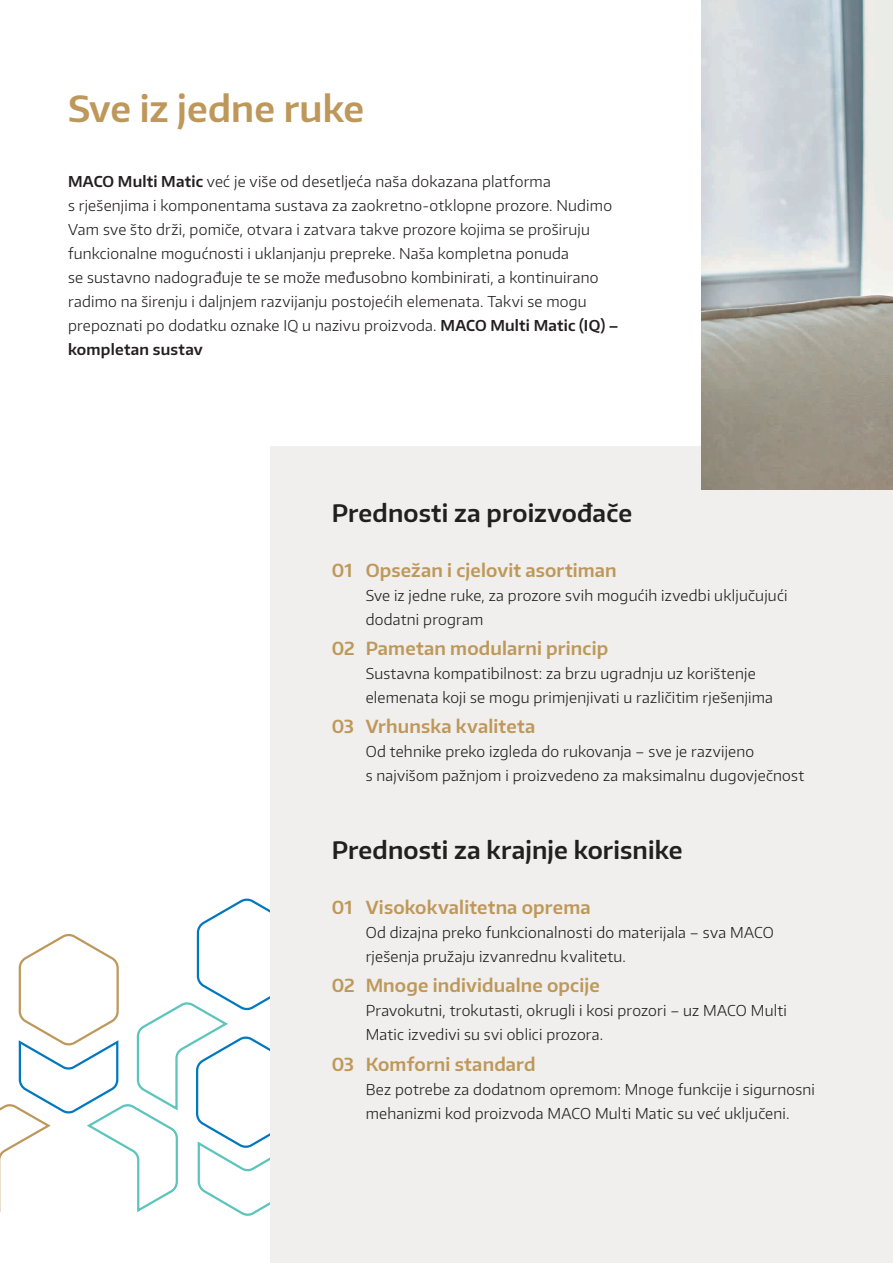
<style>
.page{position:relative;width:893px;height:1263px;background:#fff}
.page>*{position:absolute;margin:0;border:0;box-sizing:border-box;transform-origin:0 0}
.Headline_Kern_Gold{font:600 36px "Encode Sans Normal";color:#be985a}
.Subheadline_16auf20_black{font:600 24px "Encode Sans Normal";letter-spacing:.005em;color:#231f20}
.Aufzählungen_Kern_Headline_gold{font:600 18px "Encode Sans Normal";letter-spacing:.01em;color:#be985a}
.Aufzählungen_Kern_Bodytext_schwarz{font:300 15px/24px "Encode Sans Normal";letter-spacing:.015em;color:#231f20}
.Bodytext{font:300 15px/24px "Encode Sans Normal";letter-spacing:.015em;color:#231f20}
.s1{font-weight:600}
</style>
<div class="page">
<svg style="left:0;top:896px;width:271px;height:322px"></svg>
<div style="left:271px;top:446px;width:622px;height:817px;background:#f0efed"></div>
<img style="left:702px;top:0;width:191px;height:489px">
<p class="Headline_Kern_Gold" style="left:68px;top:85px;width:297px">Sve iz jedne ruke</p>
<p class="Bodytext" style="left:68px;top:169px;width:552px"><span class="s1">MACO Multi Matic</span> već je više od desetljeća naša dokazana platforma<br>s rješenjima i komponentama sustava za zaokretno-otklopne prozore. Nudimo Vam sve što drži, pomiče, otvara i zatvara takve prozore kojima se proširuju funkcionalne mogućnosti i uklanjanju prepreke. Naša kompletna ponuda<br>se sustavno nadograđuje te se može međusobno kombinirati, a kontinuirano radimo na širenju i daljnjem razvijanju postojećih elemenata. Takvi se mogu prepoznati po dodatku oznake IQ u nazivu proizvoda. <span class="s1">MACO Multi Matic (IQ) – kompletan sustav</span></p>
<p class="Subheadline_16auf20_black" style="left:332px;top:497px;width:302px">Prednosti za proizvođače</p>
<p class="Aufzählungen_Kern_Headline_gold" style="left:332px;top:558px;width:287px">01 Opsežan i cjelovit asortiman</p>
<p class="Aufzählungen_Kern_Bodytext_schwarz" style="left:366px;top:583px;width:423px">Sve iz jedne ruke, za prozore svih mogućih izvedbi uključujući dodatni program</p>
<p class="Aufzählungen_Kern_Headline_gold" style="left:332px;top:636px;width:278px">02 Pametan modularni princip</p>
<p class="Aufzählungen_Kern_Bodytext_schwarz" style="left:366px;top:661px;width:409px">Sustavna kompatibilnost: za brzu ugradnju uz korištenje elemenata koji se mogu primjenjivati u različitim rješenjima</p>
<p class="Aufzählungen_Kern_Headline_gold" style="left:332px;top:715px;width:205px">03 Vrhunska kvaliteta</p>
<p class="Aufzählungen_Kern_Bodytext_schwarz" style="left:366px;top:739px;width:440px">Od tehnike preko izgleda do rukovanja – sve je razvijeno<br>s najvišom pažnjom i proizvedeno za maksimalnu dugovječnost</p>
<p class="Subheadline_16auf20_black" style="left:332px;top:835px;width:352px">Prednosti za krajnje korisnike</p>
<p class="Aufzählungen_Kern_Headline_gold" style="left:332px;top:895px;width:260px">01 Visokokvalitetna oprema</p>
<p class="Aufzählungen_Kern_Bodytext_schwarz" style="left:366px;top:920px;width:409px">Od dizajna preko funkcionalnosti do materijala – sva MACO rješenja pružaju izvanrednu kvalitetu.</p>
<p class="Aufzählungen_Kern_Headline_gold" style="left:332px;top:974px;width:270px">02 Mnoge individualne opcije</p>
<p class="Aufzählungen_Kern_Bodytext_schwarz" style="left:366px;top:998px;width:423px">Pravokutni, trokutasti, okrugli i kosi prozori – uz MACO Multi<br>Matic izvedivi su svi oblici prozora.</p>
<p class="Aufzählungen_Kern_Headline_gold" style="left:332px;top:1052px;width:206px">03 Komforni standard</p>
<p class="Aufzählungen_Kern_Bodytext_schwarz" style="left:366px;top:1076px;width:451px">Bez potrebe za dodatnom opremom: Mnoge funkcije i sigurnosni mehanizmi kod proizvoda MACO Multi Matic su već uključeni.</p>
</div>
